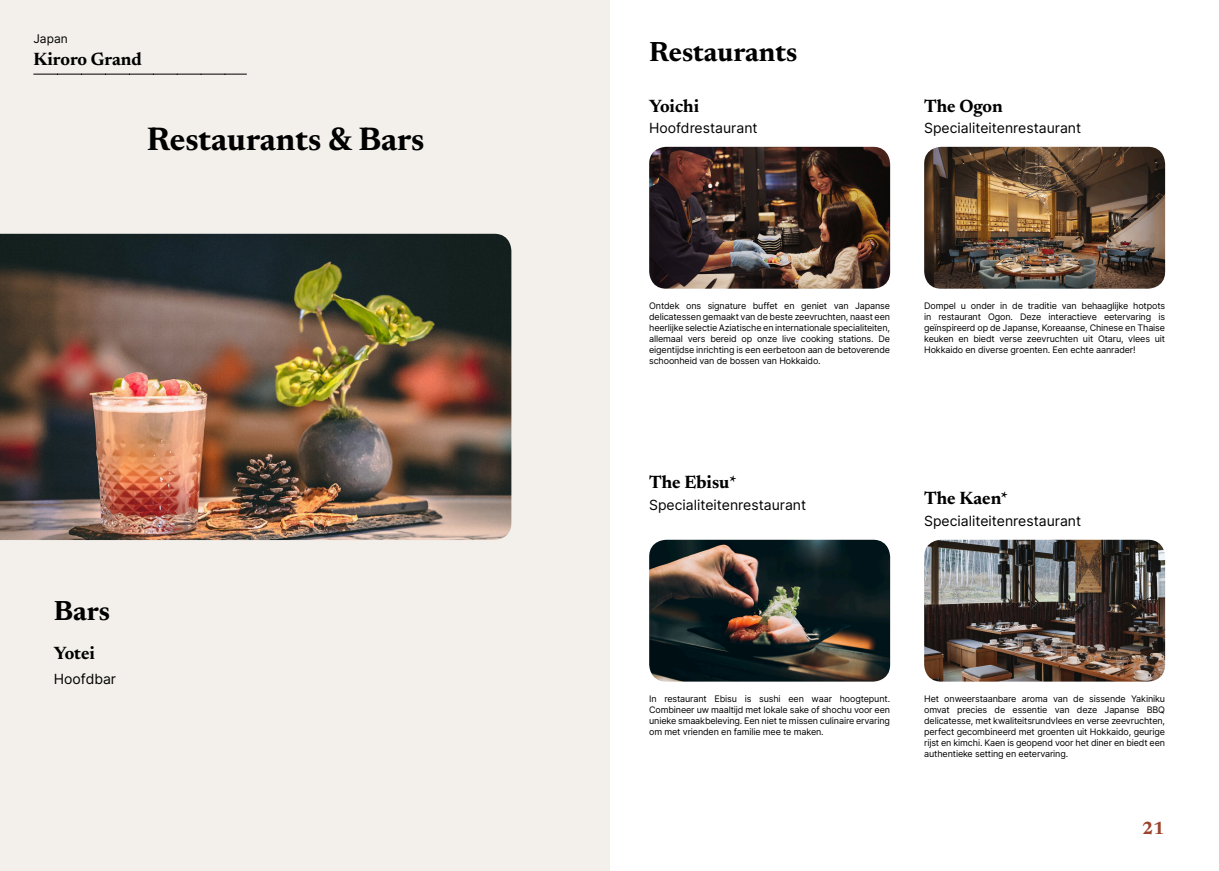
<style>
.page{position:relative;width:1219px;height:871px;background:#fff}
.page>*{position:absolute;margin:0;border:0;box-sizing:border-box;transform-origin:0 0}
.t1{font:700 33px "Newsreader 24 pt";color:#000}
.t2{font:700 28px "Newsreader 24 pt";color:#000}
.t3{font:700 18px "Newsreader 24 pt";color:#000}
.t4{font:700 18px "Newsreader 24 pt";color:#9d432c}
.t5{font:14px "Inter";color:#000}
.t6{font:12px "Inter";color:#000}
.t7{font:9px/11px "Inter";letter-spacing:-.015em;color:#000;text-align:justify}
</style>
<div class="page">
<div style="left:0;top:0;width:609px;height:870px;background:#f3f0ec"></div>
<img style="left:0;top:234px;width:511px;height:306px">
<img style="left:649px;top:147px;width:241px;height:141px">
<img style="left:649px;top:539px;width:241px;height:142px">
<img style="left:924px;top:539px;width:241px;height:142px">
<img style="left:924px;top:147px;width:241px;height:141px">
<svg style="left:34px;top:74px;width:213px;height:1px"></svg>
<h3 class="t6" style="left:33px;top:30px;width:36px">Japan</h3>
<h3 class="t3" style="left:33px;top:46px;width:110px">Kiroro Grand</h3>
<h1 class="t1" style="left:147px;top:115px;width:279px">Restaurants &amp; Bars</h1>
<h2 class="t2" style="left:54px;top:591px;width:58px">Bars</h2>
<h3 class="t3" style="left:54px;top:640px;width:43px">Yotei</h3>
<h3 class="t5" style="left:54px;top:668px;width:64px">Hoofdbar</h3>
<h2 class="t2" style="left:649px;top:32px;width:150px">Restaurants</h2>
<h3 class="t3" style="left:649px;top:93px;width:51px">Yoichi</h3>
<h3 class="t5" style="left:649px;top:118px;width:110px">Hoofdrestaurant</h3>
<h3 class="t3" style="left:924px;top:93px;width:80px">The Ogon</h3>
<h3 class="t5" style="left:924px;top:118px;width:159px">Specialiteitenrestaurant</h3>
<p class="t7" style="left:649px;top:300px;width:242px">Ontdek ons signature buffet en geniet van Japanse delicatessen gemaakt van de beste zeevruchten, naast een heerlijke selectie Aziatische en internationale specialiteiten, allemaal vers bereid op onze live cooking stations. De eigentijdse inrichting is een eerbetoon aan de betoverende schoonheid van de bossen van Hokkaido.</p>
<p class="t7" style="left:924px;top:300px;width:242px">Dompel u onder in de traditie van behaaglijke hotpots in restaurant Ogon. Deze interactieve eetervaring is geïnspireerd op de Japanse, Koreaanse, Chinese en Thaise keuken en biedt verse zeevruchten uit Otaru, vlees uit Hokkaido en diverse groenten. Een echte aanrader!</p>
<h3 class="t3" style="left:649px;top:469px;width:89px">The Ebisu*</h3>
<h3 class="t5" style="left:649px;top:494px;width:159px">Specialiteitenrestaurant</h3>
<h3 class="t3" style="left:924px;top:485px;width:85px">The Kaen*</h3>
<h3 class="t5" style="left:924px;top:510px;width:159px">Specialiteitenrestaurant</h3>
<p class="t7" style="left:649px;top:692px;width:242px">In restaurant Ebisu is sushi een waar hoogtepunt.<br>Combineer uw maaltijd met lokale sake of shochu voor een unieke smaakbeleving. Een niet te missen culinaire ervaring om met vrienden en familie mee te maken.</p>
<p class="t7" style="left:924px;top:692px;width:242px">Het onweerstaanbare aroma van de sissende Yakiniku omvat precies de essentie van deze Japanse BBQ delicatesse, met kwaliteitsrundvlees en verse zeevruchten, perfect gecombineerd met groenten uit Hokkaido, geurige rijst en kimchi. Kaen is geopend voor het diner en biedt een authentieke setting en eetervaring.</p>
<h3 class="t4" style="left:1142px;top:814px;width:24px">21</h3>
</div>
